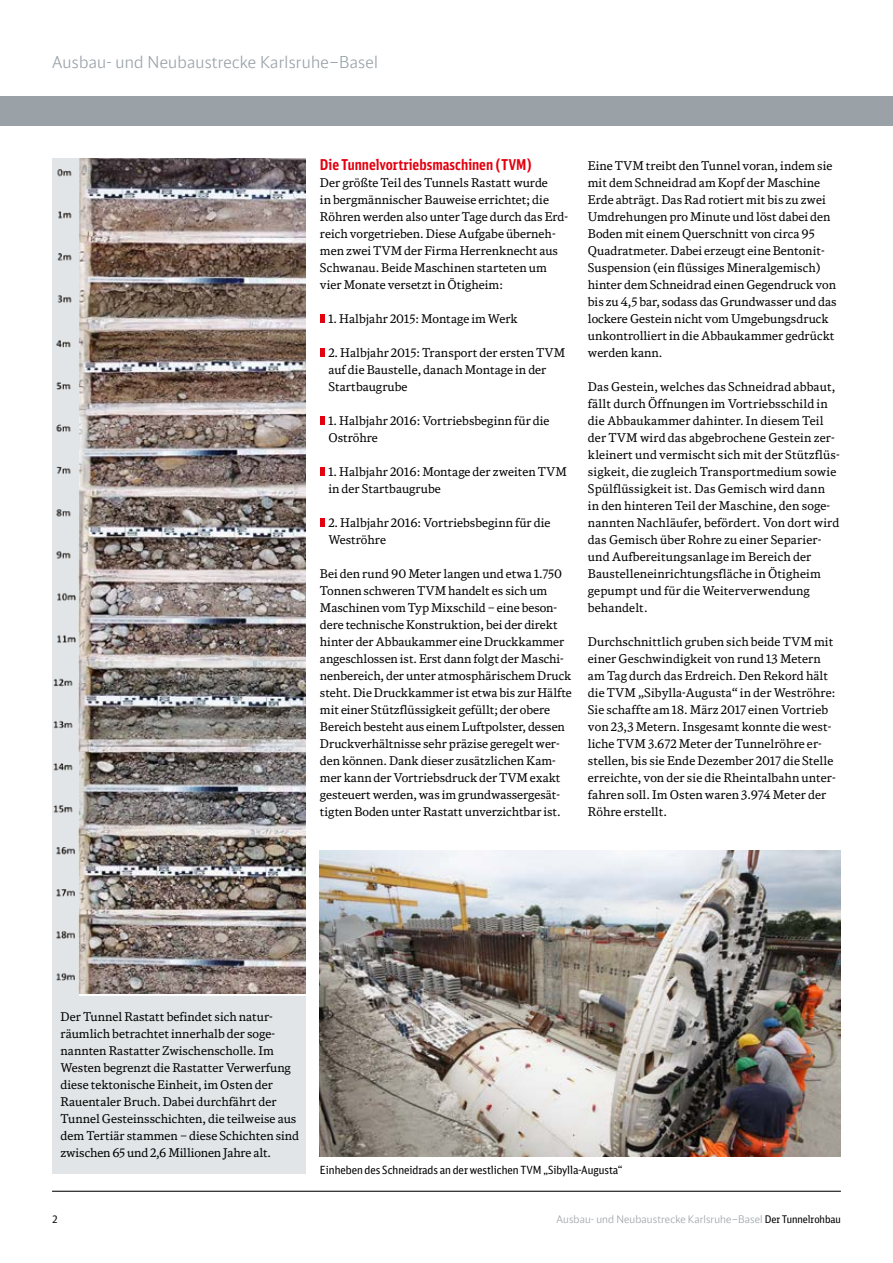
<style>
.page{position:relative;width:893px;height:1263px;background:#fff}
.page>*{position:absolute;margin:0;border:0;box-sizing:border-box;transform-origin:0 0}
.t1{font:300 16.5px "DB Head";letter-spacing:.015em;color:#9aa2a7}
.t2{font:700 15px "DB Sans Comp";color:#e3000f}
.t3{font:12px/17px "DB News";color:#000}
.t4{font:11.25px "DB Sans Cond";color:#000}
.t5{font:300 10.5px "DB Head";letter-spacing:.01em;color:#9aa2a7}
.t6{font:10.5px "DB Sans Cond";color:#000}
.s1{font-family:"DB Sans Cond";font-weight:400;color:#000}
</style>
<div class="page">
<div style="left:0;top:96px;width:893px;height:29px;background:#9aa2a7"></div>
<svg style="left:320px;top:314px;width:4px;height:9px"></svg>
<svg style="left:320px;top:348px;width:4px;height:9px"></svg>
<svg style="left:320px;top:416px;width:4px;height:9px"></svg>
<svg style="left:320px;top:467px;width:4px;height:9px"></svg>
<svg style="left:320px;top:519px;width:4px;height:8px"></svg>
<div style="left:52px;top:996px;width:253px;height:178px;background:#e1e5e7"></div>
<hr style="left:52px;top:1191px;width:789px;height:1px;background:#000">
<img style="left:320px;top:850px;width:521px;height:307px">
<img style="left:79px;top:158px;width:226px;height:835px">
<div style="left:52px;top:158px;width:27px;height:838px;background:#e1e5e7"></div>
<h1 class="t1" style="left:52px;top:52px;width:327px">Ausbau- und Neubaustrecke Karlsruhe–Basel</h1>
<p class="t2" style="left:320px;top:155px;width:214px">Die Tunnelvortriebsmaschinen (TVM)</p>
<p class="t3" style="left:320px;top:174px;width:250px">Der größte Teil des Tunnels Rastatt wurde<br>in bergmännischer Bauweise errichtet; die Röhren werden also unter Tage durch das Erd&shy;reich vorgetrieben. Diese Aufgabe überneh&shy;men zwei TVM der Firma Herrenknecht aus Schwanau. Beide Maschinen starteten um vier Monate versetzt in Ötigheim:</p>
<p class="t3" style="left:328px;top:310px;width:191px">1. Halbjahr 2015: Montage im Werk</p>
<p class="t3" style="left:328px;top:344px;width:238px">2. Halbjahr 2015: Transport der ersten TVM auf die Baustelle, danach Montage in der<br>Startbaugrube</p>
<p class="t3" style="left:328px;top:412px;width:223px">1. Halbjahr 2016: Vortriebsbeginn für die<br>Oströhre</p>
<p class="t3" style="left:328px;top:463px;width:240px">1. Halbjahr 2016: Montage der zweiten TVM in der Startbaugrube</p>
<p class="t3" style="left:328px;top:514px;width:224px">2. Halbjahr 2016: Vortriebsbeginn für die<br>Weströhre</p>
<p class="t3" style="left:320px;top:565px;width:253px">Bei den rund 90 Meter langen und etwa 1.750<br>Tonnen schweren TVM handelt es sich um Maschinen vom Typ Mixschild – eine beson&shy;dere technische Konstruktion, bei der direkt hinter der Abbaukammer eine Druckkammer angeschlossen ist. Erst dann folgt der Maschi&shy;nenbereich, der unter atmosphärischem Druck steht. Die Druckkammer ist etwa bis zur Hälfte mit einer Stützflüssigkeit gefüllt; der obere Bereich besteht aus einem Luftpolster, dessen Druckverhältnisse sehr präzise geregelt wer&shy;den können. Dank dieser zusätzlichen Kam&shy;mer kann der Vortriebsdruck der TVM exakt gesteuert werden, was im grundwassergesät&shy;tigten Boden unter Rastatt unverzichtbar ist.</p>
<p class="t3" style="left:588px;top:157px;width:250px">Eine TVM treibt den Tunnel voran, indem sie mit dem Schneidrad am Kopf der Maschine Erde abträgt. Das Rad rotiert mit bis zu zwei Umdrehungen pro Minute und löst dabei den Boden mit einem Querschnitt von circa 95<br>Quadratmeter. Dabei erzeugt eine Bentonit-Suspension (ein flüssiges Mineralgemisch) hinter dem Schneidrad einen Gegendruck von bis zu 4,5 bar, sodass das Grundwasser und das lockere Gestein nicht vom Umgebungsdruck unkontrolliert in die Abbaukammer gedrückt werden kann.</p>
<p class="t3" style="left:588px;top:378px;width:253px">Das Gestein, welches das Schneidrad abbaut, fällt durch Öffnungen im Vortriebsschild in die Abbaukammer dahinter. In diesem Teil der TVM wird das abgebrochene Gestein zer&shy;kleinert und vermischt sich mit der Stützflüs&shy;sigkeit, die zugleich Transportmedium sowie Spülflüssigkeit ist. Das Gemisch wird dann<br>in den hinteren Teil der Maschine, den soge&shy;nannten Nachläufer, befördert. Von dort wird das Gemisch über Rohre zu einer Separier&shy;und Aufbereitungsanlage im Bereich der Baustelleneinrichtungsfläche in Ötigheim gepumpt und für die Weiterverwendung behandelt.</p>
<p class="t3" style="left:588px;top:633px;width:249px">Durchschnittlich gruben sich beide TVM mit einer Geschwindigkeit von rund 13 Metern am Tag durch das Erdreich. Den Rekord hält die TVM „Sibylla-Augusta“ in der Weströhre:<br>Sie schaffte am 18. März 2017 einen Vortrieb von 23,3 Metern. Insgesamt konnte die west&shy;liche TVM 3.672 Meter der Tunnelröhre er&shy;stellen, bis sie Ende Dezember 2017 die Stelle erreichte, von der sie die Rheintalbahn unter&shy;fahren soll. Im Osten waren 3.974 Meter der Röhre erstellt.</p>
<p class="t3" style="left:61px;top:1008px;width:240px">Der Tunnel Rastatt befindet sich natur&shy;räumlich betrachtet innerhalb der soge&shy;nannten Rastatter Zwischenscholle. Im Westen begrenzt die Rastatter Verwerfung diese tektonische Einheit, im Osten der Rauentaler Bruch. Dabei durchfährt der Tunnel Gesteinsschichten, die teilweise aus dem Tertiär stammen – diese Schichten sind zwischen 65 und 2,6 Millionen Jahre alt.</p>
<p class="t4" style="left:320px;top:1163px;width:304px">Einheben des Schneidrads an der westlichen TVM „Sibylla-Augusta“</p>
<p class="t6" style="left:52px;top:1212px;width:7px">2</p>
<p class="t5" style="left:557px;top:1212px;width:286px">Ausbau- und Neubaustrecke Karlsruhe–Basel <span class="s1">Der Tunnelrohbau</span></p>
</div>
